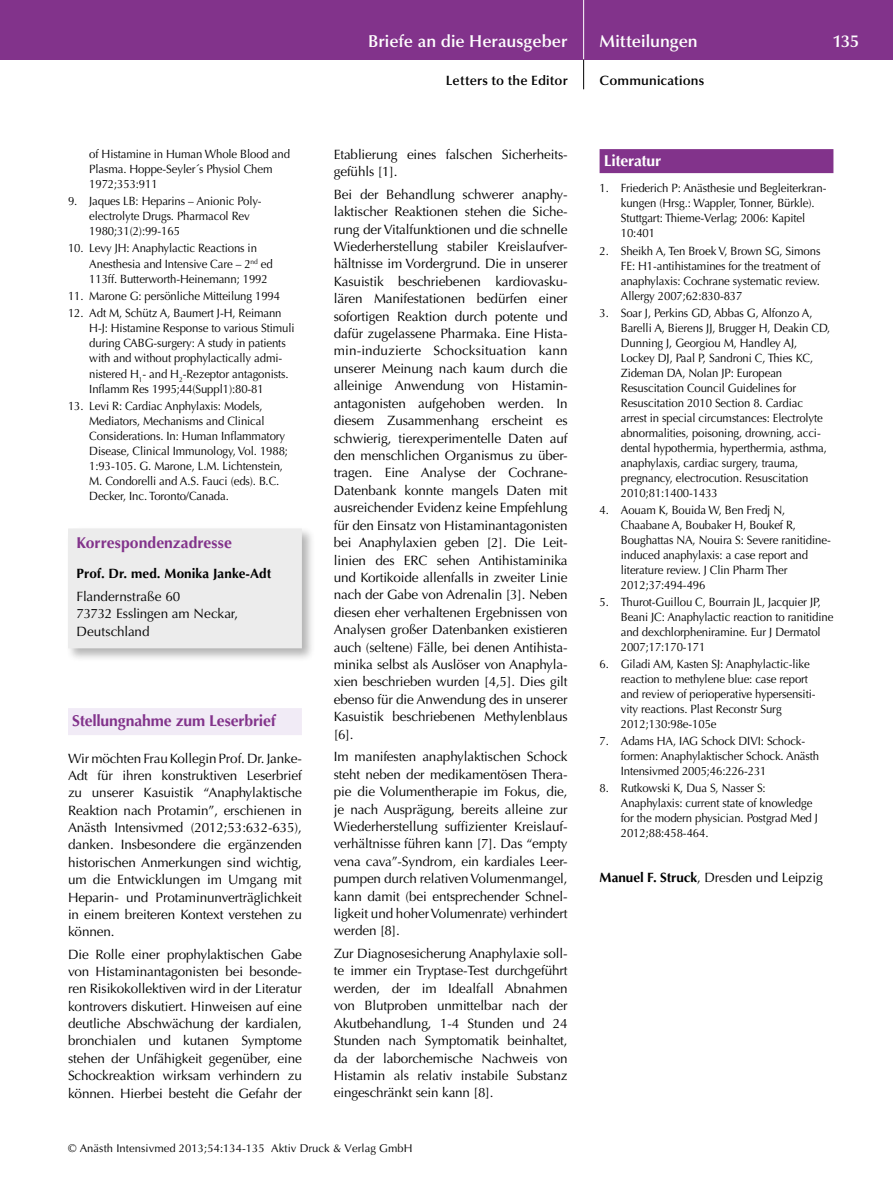
<style>
.page{position:relative;width:893px;height:1191px;background:#fff}
.page>*{position:absolute;margin:0;border:0;box-sizing:border-box;transform-origin:0 0}
.t1{font:600 17.25px "Optima";color:#fff}
.t2{font:700 15.75px "Optima";letter-spacing:-.005em;color:#82338b}
.t3{font:700 15.75px "Optima";letter-spacing:-.015em;color:#fff}
.t4{font:13.5px/17.4px "Optima";letter-spacing:-.01em;color:#000;text-align:justify}
.t5{font:600 13.5px "Optima";letter-spacing:.01em;color:#000}
.t6{font:700 13.5px "Optima";letter-spacing:.005em;color:#000}
.t7{font:12px/15px "Optima";letter-spacing:-.01em;color:#000;scale:.95 1}
.t8{font:11.25px "Optima";letter-spacing:.005em;color:#000}
.s1{font-weight:700}
</style>
<div class="page">
<div style="left:0;top:0;width:893px;height:60px;background:#82338b"></div>
<hr style="left:583px;top:0;width:1px;height:60px;background:#fff">
<svg style="left:583px;top:60px;width:1px;height:29px"></svg>
<div style="left:600px;top:149px;width:233px;height:24px;background:#82338b"></div>
<div style="left:68px;top:708px;width:234px;height:27px;background:#f1ebf6"></div>
<div style="left:66px;top:526px;width:250px;height:136px;background:#000;opacity:.3"></div>
<div style="left:68px;top:528px;width:234px;height:120px;background:#ececec"></div>
<p class="t7" style="left:89px;top:146px;width:213px">of Histamine in Human Whole Blood and<br>Plasma. Hoppe-Seyler´s Physiol Chem<br>1972;353:911</p>
<p class="t7" style="left:89px;top:194px;width:182px;text-indent:-21px">9. Jaques LB: Heparins – Anionic Poly&shy;electrolyte Drugs. Pharmacol Rev<br>1980;31(2):99-165</p>
<p class="t7" style="left:89px;top:241px;width:195px;text-indent:-21px">10. Levy JH: Anaphylactic Reactions in<br>Anesthesia and Intensive Care – 2<sup>nd</sup> ed<br>113ff. Butterworth-Heinemann; 1992</p>
<p class="t7" style="left:68px;top:288px;width:225px">11. Marone G: persönliche Mitteilung 1994</p>
<p class="t7" style="left:89px;top:306px;width:218px;text-indent:-21px">12. Adt M, Schütz A, Baumert J-H, Reimann H-J: Histamine Response to various Stimuli during CABG-surgery: A study in patients with and without prophylactically admi&shy;nistered H<sub>1</sub>- and H<sub>2</sub>-Rezeptor antagonists.<br>Inflamm Res 1995;44(Suppl1):80-81</p>
<p class="t7" style="left:89px;top:398px;width:211px;text-indent:-21px">13. Levi R: Cardiac Anphylaxis: Models, Mediators, Mechanisms and Clinical Considerations. In: Human Inflammatory Disease, Clinical Immunology, Vol. 1988; 1:93-105. G. Marone, L.M. Lichtenstein, M. Condorelli and A.S. Fauci (eds). B.C.<br>Decker, Inc. Toronto/Canada.</p>
<p class="t2" style="left:77px;top:534px;width:157px">Korrespondenzadresse</p>
<p class="t6" style="left:77px;top:566px;width:196px">Prof. Dr. med. Monika Janke-Adt</p>
<p class="t4" style="left:77px;top:588px;width:163px;text-align:left">Flandernstraße 60<br>73732 Esslingen am Neckar,<br>Deutschland</p>
<p class="t2" style="left:72px;top:712px;width:205px">Stellungnahme zum Leserbrief</p>
<p class="t4" style="left:68px;top:749px;width:235px">Wir möchten Frau Kollegin Prof. Dr. Janke-Adt für ihren konstruktiven Leserbrief zu unserer Kasuistik “Anaphylaktische Reaktion nach Protamin”, erschienen in Anästh Intensivmed (2012;53:632-635), danken. Insbesondere die ergänzenden historischen Anmerkungen sind wichtig, um die Entwicklungen im Umgang mit Heparin- und Protaminunverträglichkeit in einem breiteren Kontext verstehen zu können.</p>
<p class="t4" style="left:68px;top:945px;width:235px">Die Rolle einer prophylaktischen Gabe von Histaminantagonisten bei besonde&shy;ren Risikokollektiven wird in der Literatur kontrovers diskutiert. Hinweisen auf eine deutliche Abschwächung der kardialen, bronchialen und kutanen Symptome stehen der Unfähigkeit gegenüber, eine Schockreaktion wirksam verhindern zu können. Hierbei besteht die Gefahr der</p>
<p class="t1" style="left:368px;top:31px;width:201px">Briefe an die Herausgeber</p>
<p class="t5" style="left:446px;top:73px;width:123px">Letters to the Editor</p>
<p class="t4" style="left:334px;top:146px;width:234px">Etablierung eines falschen Sicherheits&shy;gefühls [1].</p>
<p class="t4" style="left:334px;top:186px;width:235px">Bei der Behandlung schwerer anaphy&shy;laktischer Reaktionen stehen die Siche&shy;rung der Vitalfunktionen und die schnelle Wiederherstellung stabiler Kreislaufver&shy;hältnisse im Vordergrund. Die in unserer Kasuistik beschriebenen kardiovasku&shy;lären Manifestationen bedürfen einer sofortigen Reaktion durch potente und dafür zugelassene Pharmaka. Eine Hista&shy;min-induzierte Schocksituation kann unserer Meinung nach kaum durch die alleinige Anwendung von Histamin&shy;antagonisten aufgehoben werden. In diesem Zusammenhang erscheint es schwierig, tierexperimentelle Daten auf den menschlichen Organismus zu über&shy;tragen. Eine Analyse der Cochrane-Datenbank konnte mangels Daten mit ausreichender Evidenz keine Empfehlung für den Einsatz von Histaminantagonisten bei Anaphylaxien geben [2]. Die Leit&shy;linien des ERC sehen Antihistaminika und Kortikoide allenfalls in zweiter Linie nach der Gabe von Adrenalin [3]. Neben diesen eher verhaltenen Ergebnissen von Analysen großer Datenbanken existieren auch (seltene) Fälle, bei denen Antihista&shy;minika selbst als Auslöser von Anaphyla&shy;xien beschrieben wurden [4,5]. Dies gilt ebenso für die Anwendung des in unserer Kasuistik beschriebenen Methylenblaus [6].</p>
<p class="t4" style="left:334px;top:748px;width:235px">Im manifesten anaphylaktischen Schock steht neben der medikamentösen Thera&shy;pie die Volumentherapie im Fokus, die, je nach Ausprägung, bereits alleine zur Wiederherstellung suffizienter Kreislauf&shy;verhältnisse führen kann [7]. Das “empty vena cava”-Syndrom, ein kardiales Leer&shy;pumpen durch relativen Volumenmangel, kann damit (bei entsprechender Schnel&shy;ligkeit und hoher Volumenrate) verhindert werden [8].</p>
<p class="t4" style="left:334px;top:945px;width:235px">Zur Diagnosesicherung Anaphylaxie soll&shy;te immer ein Tryptase-Test durchgeführt werden, der im Idealfall Abnahmen von Blutproben unmittelbar nach der Akutbehandlung, 1-4 Stunden und 24<br>Stunden nach Symptomatik beinhaltet, da der laborchemische Nachweis von Histamin als relativ instabile Substanz eingeschränkt sein kann [8].</p>
<p class="t8" style="left:68px;top:1142px;width:346px">© Anästh Intensivmed 2013;54:134-135 Aktiv Druck &amp; Verlag GmbH</p>
<p class="t1" style="left:600px;top:31px;width:100px">Mitteilungen</p>
<p class="t1" style="left:833px;top:31px;width:28px">135</p>
<p class="t5" style="left:600px;top:73px;width:106px">Communications</p>
<p class="t3" style="left:604px;top:152px;width:59px">Literatur</p>
<p class="t7" style="left:621px;top:181px;width:217px;text-indent:-21px">1. Friederich P: Anästhesie und Begleiterkran&shy;kungen (Hrsg.: Wappler, Tonner, Bürkle).<br>Stuttgart: Thieme-Verlag; 2006: Kapitel 10:401</p>
<p class="t7" style="left:621px;top:243px;width:212px;text-align:justify;text-indent:-21px">2. Sheikh A, Ten Broek V, Brown SG, Simons FE: H1-antihistamines for the treatment of anaphylaxis: Cochrane systematic review.<br>Allergy 2007;62:830-837</p>
<p class="t7" style="left:621px;top:305px;width:222px;text-indent:-21px">3. Soar J, Perkins GD, Abbas G, Alfonzo A, Barelli A, Bierens JJ, Brugger H, Deakin CD, Dunning J, Georgiou M, Handley AJ, Lockey DJ, Paal P, Sandroni C, Thies KC, Zideman DA, Nolan JP: European Resuscitation Council Guidelines for Resuscitation 2010 Section 8. Cardiac arrest in special circumstances: Electrolyte abnormalities, poisoning, drowning, acci&shy;dental hypothermia, hyperthermia, asthma, anaphylaxis, cardiac surgery, trauma, pregnancy, electrocution. Resuscitation 2010;81:1400-1433</p>
<p class="t7" style="left:621px;top:502px;width:223px;text-indent:-21px">4. Aouam K, Bouida W, Ben Fredj N, Chaabane A, Boubaker H, Boukef R, Boughattas NA, Nouira S: Severe ranitidine&shy;induced anaphylaxis: a case report and literature review. J Clin Pharm Ther 2012;37:494-496</p>
<p class="t7" style="left:621px;top:594px;width:225px;text-indent:-21px">5. Thurot-Guillou C, Bourrain JL, Jacquier JP, Beani JC: Anaphylactic reaction to ranitidine and dexchlorpheniramine. Eur J Dermatol 2007;17:170-171</p>
<p class="t7" style="left:621px;top:657px;width:205px;text-indent:-21px">6. Giladi AM, Kasten SJ: Anaphylactic-like reaction to methylene blue: case report and review of perioperative hypersensiti&shy;vity reactions. Plast Reconstr Surg 2012;130:98e-105e</p>
<p class="t7" style="left:621px;top:734px;width:210px;text-indent:-21px">7. Adams HA, IAG Schock DIVI: Schock&shy;formen: Anaphylaktischer Schock. Anästh<br>Intensivmed 2005;46:226-231</p>
<p class="t7" style="left:621px;top:781px;width:209px;text-indent:-21px">8. Rutkowski K, Dua S, Nasser S:<br>Anaphylaxis: current state of knowledge for the modern physician. Postgrad Med J<br>2012;88:458-464.</p>
<p class="t4" style="left:600px;top:869px;width:225px"><span class="s1">Manuel F. Struck</span>, Dresden und Leipzig</p>
</div>
